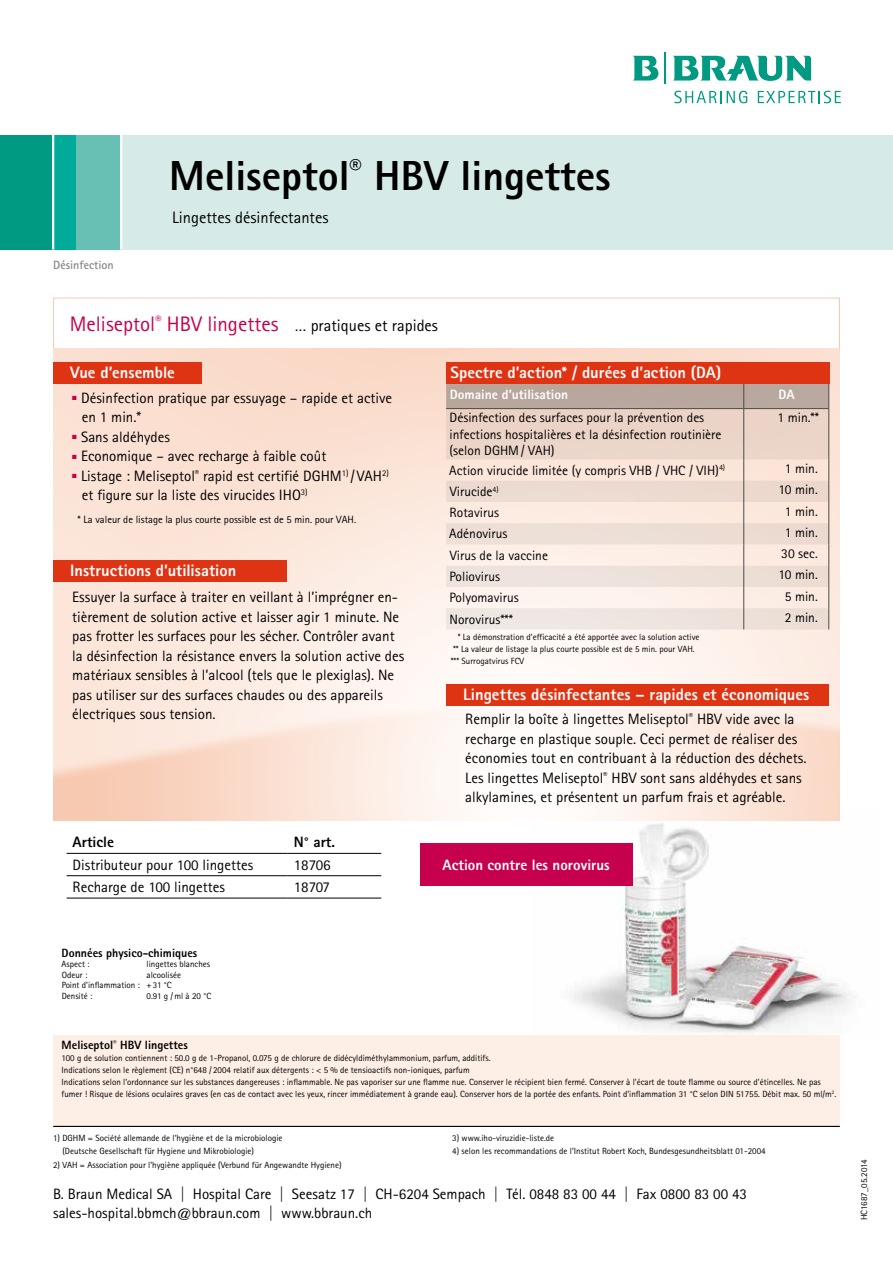
<style>
.page{position:relative;width:893px;height:1263px;background:#fff}
.page>*{position:absolute;margin:0;border:0;box-sizing:border-box;transform-origin:0 0}
.t1{font:800 42px "Rotis Sans Serif Std";color:#000}
.t2{font:21px "Rotis Sans Serif Std";color:#c6004c}
.t3{font:800 16.5px "Rotis Sans Serif Pro";color:#fff}
.t4{font:16.5px "Rotis Sans Serif Std";color:#000}
.t5{font:15px/19.5px "Rotis Sans Serif Std";color:#000}
.t6{font:15px/19.5px "Rotis Sans Serif Pro";color:#000}
.t7{font:800 15px "Rotis Sans Serif Std";color:#fff}
.t8{font:800 15px "Rotis Sans Serif Std";color:#000}
.t9{font:13.5px/16.5px "Rotis Sans Serif Std";color:#000}
.t10{font:800 13.5px "Rotis Sans Serif Std";color:#fff}
.t11{font:800 12px "Rotis Sans Serif Std";color:#000}
.t12{font:700 12px "Rotis Sans Serif Std";color:#878787}
.t13{font:10.5px "Rotis Sans Serif Std";color:#000}
.t14{font:9px/12px "Rotis Sans Serif Std";color:#000}
.t15{font:9px "Rotis Sans Serif Pro";color:#000}
.s1{font-size:16.5px;color:#000}
</style>
<div class="page">
<div style="left:75px;top:135px;width:46px;height:115px;background:#68c0b4"></div>
<div style="left:121px;top:135px;width:772px;height:115px;background:#d6ebe7"></div>
<div style="left:53px;top:135px;width:22px;height:115px;background:#00ab9a"></div>
<div style="left:0;top:135px;width:53px;height:115px;background:#009982"></div>
<hr style="left:52px;top:135px;width:2px;height:115px;background:#fff">
<hr style="left:120px;top:135px;width:2px;height:115px;background:#fff">
<svg style="left:674px;top:91px;width:73px;height:12px"></svg>
<svg style="left:758px;top:91px;width:83px;height:12px"></svg>
<svg style="left:633px;top:56px;width:26px;height:25px"></svg>
<svg style="left:673px;top:55px;width:138px;height:26px"></svg>
<hr style="left:665px;top:52px;width:1px;height:32px;background:#009982">
<img style="left:532px;top:823px;width:319px;height:210px">
<div style="left:53px;top:298px;width:787px;height:51px;border:1px solid #f8c9b2"></div>
<img style="left:53px;top:349px;width:787px;height:472px">
<div style="left:420px;top:843px;width:212px;height:42px;background:#c6004c"></div>
<div style="left:53px;top:1035px;width:787px;height:91px;background:#fdeee6"></div>
<hr style="left:53px;top:1126px;width:787px;height:1px;background:#000">
<hr style="left:67px;top:875px;width:221px;height:1px;background:#000">
<hr style="left:288px;top:875px;width:93px;height:1px;background:#000">
<hr style="left:67px;top:898px;width:221px;height:1px;background:#000">
<hr style="left:288px;top:898px;width:93px;height:1px;background:#000">
<hr style="left:67px;top:853px;width:221px;height:1px;background:#000">
<hr style="left:288px;top:853px;width:93px;height:1px;background:#000">
<div style="left:53px;top:560px;width:234px;height:21px;background:#de3414"></div>
<div style="left:53px;top:362px;width:149px;height:21px;background:#de3414"></div>
<div style="left:446px;top:684px;width:383px;height:21px;background:#de3414"></div>
<svg style="left:446px;top:409px;width:382px;height:220px;background:#f2e1d7"></svg>
<div style="left:446px;top:383px;width:383px;height:25px;background:#b8a79d"></div>
<hr style="left:743px;top:409px;width:1px;height:50px;background:#505456">
<hr style="left:828px;top:409px;width:1px;height:50px;background:#505456">
<svg style="left:743px;top:459px;width:1px;height:170px"></svg>
<svg style="left:828px;top:459px;width:1px;height:170px"></svg>
<hr style="left:446px;top:408px;width:298px;height:1px;background:#505456">
<hr style="left:744px;top:408px;width:85px;height:1px;background:#505456">
<div style="left:446px;top:362px;width:383px;height:21px;background:#de3414"></div>
<h1 class="t1" style="left:169px;top:149px;width:443px">Meliseptol<sup>®</sup> HBV lingettes</h1>
<h3 class="t12" style="left:53px;top:258px;width:62px">Désinfection</h3>
<h3 class="t4" style="left:172px;top:207px;width:158px">Lingettes désinfectantes</h3>
<h2 class="t2" style="left:70px;top:311px;width:370px">Meliseptol<sup>®</sup> HBV lingettes <span class="s1">… pratiques et rapides</span></h2>
<h3 class="t3" style="left:70px;top:362px;width:106px">Vue d’ensemble</h3>
<h3 class="t5" style="left:82px;top:388px;width:312px;text-indent:-10px"><sup>■</sup> Désinfection pratique par essuyage – rapide et active en 1 min.*</h3>
<h3 class="t5" style="left:72px;top:427px;width:99px"><sup>■</sup> Sans aldéhydes</h3>
<h3 class="t5" style="left:72px;top:446px;width:256px"><sup>■</sup> Economique – avec recharge à faible coût</h3>
<h3 class="t5" style="left:82px;top:466px;width:308px;text-indent:-10px"><sup>■</sup> Listage : Meliseptol<sup>®</sup> rapid est certifié DGHM<sup>1)</sup> /VAH<sup>2) </sup>et figure sur la liste des virucides IHO<sup>3)</sup></h3>
<p class="t13" style="left:78px;top:514px;width:280px">* La valeur de listage la plus courte possible est de 5 min. pour VAH.</p>
<h3 class="t3" style="left:70px;top:560px;width:168px">Instructions d’utilisation</h3>
<p class="t5" style="left:72px;top:587px;width:334px">Essuyer la surface à traiter en veillant à l’imprégner en&shy;tièrement de solution active et laisser agir 1 minute. Ne pas frotter les surfaces pour les sécher. Contrôler avant la désinfection la résistance envers la solution active des matériaux sensibles à l’alcool (tels que le plexiglas). Ne pas utiliser sur des surfaces chaudes ou des appareils électriques sous tension.</p>
<h3 class="t3" style="left:450px;top:362px;width:272px">Spectre d’action* / durées d’action (DA)</h3>
<h3 class="t10" style="left:450px;top:386px;width:120px">Domaine d’utilisation</h3>
<h3 class="t10" style="left:778px;top:386px;width:18px">DA</h3>
<h3 class="t9" style="left:449px;top:409px;width:274px">Désinfection des surfaces pour la prévention des infections hospitalières et la désinfection routinière (selon DGHM/ VAH)</h3>
<h3 class="t9" style="left:777px;top:409px;width:43px">1 min.**</h3>
<h3 class="t9" style="left:449px;top:462px;width:277px">Action virucide limitée (y compris VHB / VHC / VIH)<sup>4)</sup></h3>
<h3 class="t9" style="left:785px;top:460px;width:35px">1 min.</h3>
<h3 class="t9" style="left:450px;top:483px;width:50px">Virucide<sup>4)</sup></h3>
<h3 class="t9" style="left:778px;top:481px;width:41px">10 min.</h3>
<h3 class="t9" style="left:450px;top:504px;width:51px">Rotavirus</h3>
<h3 class="t9" style="left:785px;top:503px;width:35px">1 min.</h3>
<h3 class="t9" style="left:449px;top:526px;width:60px">Adénovirus</h3>
<h3 class="t9" style="left:785px;top:524px;width:35px">1 min.</h3>
<h3 class="t9" style="left:450px;top:547px;width:100px">Virus de la vaccine</h3>
<h3 class="t9" style="left:781px;top:545px;width:38px">30 sec.</h3>
<h3 class="t9" style="left:450px;top:568px;width:52px">Poliovirus</h3>
<h3 class="t9" style="left:778px;top:566px;width:41px">10 min.</h3>
<h3 class="t9" style="left:450px;top:589px;width:71px">Polyomavirus</h3>
<h3 class="t9" style="left:785px;top:588px;width:35px">5 min.</h3>
<h3 class="t9" style="left:450px;top:611px;width:65px">Norovirus***</h3>
<h3 class="t9" style="left:785px;top:609px;width:35px">2 min.</h3>
<p class="t14" style="left:451px;top:631px;width:250px;text-indent:7px">* La démonstration d’efficacité a été apportée avec la solution active ** La valeur de listage la plus courte possible est de 5 min. pour VAH. *** Surrogatvirus FCV</p>
<h3 class="t3" style="left:463px;top:684px;width:348px">Lingettes désinfectantes – rapides et économiques</h3>
<p class="t5" style="left:465px;top:709px;width:343px">Remplir la boîte à lingettes Meliseptol<sup>®</sup> HBV vide avec la recharge en plastique souple. Ceci permet de réaliser des économies tout en contribuant à la réduction des déchets.<br>Les lingettes Meliseptol<sup>®</sup> HBV sont sans aldéhydes et sans alkylamines, et présentent un parfum frais et agréable.</p>
<h3 class="t8" style="left:73px;top:833px;width:43px">Article</h3>
<h3 class="t8" style="left:294px;top:833px;width:43px">N° art.</h3>
<h3 class="t5" style="left:73px;top:855px;width:182px">Distributeur pour 100 lingettes</h3>
<h3 class="t5" style="left:294px;top:855px;width:38px">18706</h3>
<h3 class="t5" style="left:73px;top:877px;width:154px">Recharge de 100 lingettes</h3>
<h3 class="t5" style="left:294px;top:877px;width:38px">18707</h3>
<h3 class="t11" style="left:62px;top:945px;width:137px">Données physico-chimiques</h3>
<p class="t14" style="left:62px;top:958px;width:30px">Aspect :</p>
<p class="t14" style="left:147px;top:958px;width:65px">lingettes blanches</p>
<p class="t14" style="left:62px;top:968px;width:27px">Odeur :</p>
<p class="t14" style="left:62px;top:969px;width:121px;line-height:10.5px;text-indent:85px">alcoolisée<br>Point d’inflammation : +31 °C<br>Densité :</p>
<p class="t14" style="left:147px;top:989px;width:66px">0.91 g /ml à 20 °C</p>
<h3 class="t7" style="left:443px;top:855px;width:169px">Action contre les norovirus</h3>
<h3 class="t11" style="left:62px;top:1037px;width:128px">Meliseptol<sup>®</sup> HBV lingettes</h3>
<p class="t14" style="left:62px;top:1052px;width:776px">100 g de solution contiennent : 50.0 g de 1-Propanol, 0.075 g de chlorure de didécyldiméthylammonium, parfum, additifs.<br>Indications selon le règlement (CE) n°648 /2004 relatif aux détergents : &lt; 5 % de tensioactifs non-ioniques, parfum<br>Indications selon l’ordonnance sur les substances dangereuses : inflammable. Ne pas vaporiser sur une flamme nue. Conserver le récipient bien fermé. Conserver à l’écart de toute flamme ou source d’étincelles. Ne pas fumer ! Risque de lésions oculaires graves (en cas de contact avec les yeux, rincer immédiatement à grande eau). Conserver hors de la portée des enfants. Point d’inflammation 31 °C selon DIN 51755. Débit max. 50 ml/m<sup>2</sup>.</p>
<p class="t14" style="left:62px;top:1131px;width:222px;line-height:13.5px;text-indent:-9px">1) DGHM = Société allemande de l’hygiène et de la microbiologie (Deutsche Gesellschaft für Hygiene und Mikrobiologie)</p>
<p class="t14" style="left:53px;top:1158px;width:290px">2) VAH = Association pour l’hygiène appliquée (Verbund für Angewandte Hygiene)</p>
<p class="t14" style="left:452px;top:1131px;width:103px">3) www.iho-viruzidie-liste.de</p>
<p class="t14" style="left:452px;top:1145px;width:315px">4) selon les recommandations de l’Institut Robert Koch, Bundesgesundheitsblatt 01-2004</p>
<h3 class="t6" style="left:53px;top:1184px;width:695px">B. Braun Medical SA | Hospital Care | Seesatz 17 | CH-6204 Sempach | Tél. 0848 83 00 44 | Fax 0800 83 00 43 sales-hospital.bbmch@bbraun.com | www.bbraun.ch</h3>
<p class="t15" style="left:859px;top:1220px;width:63px;rotate:-90deg">HC1687_05.2014</p>
</div>
